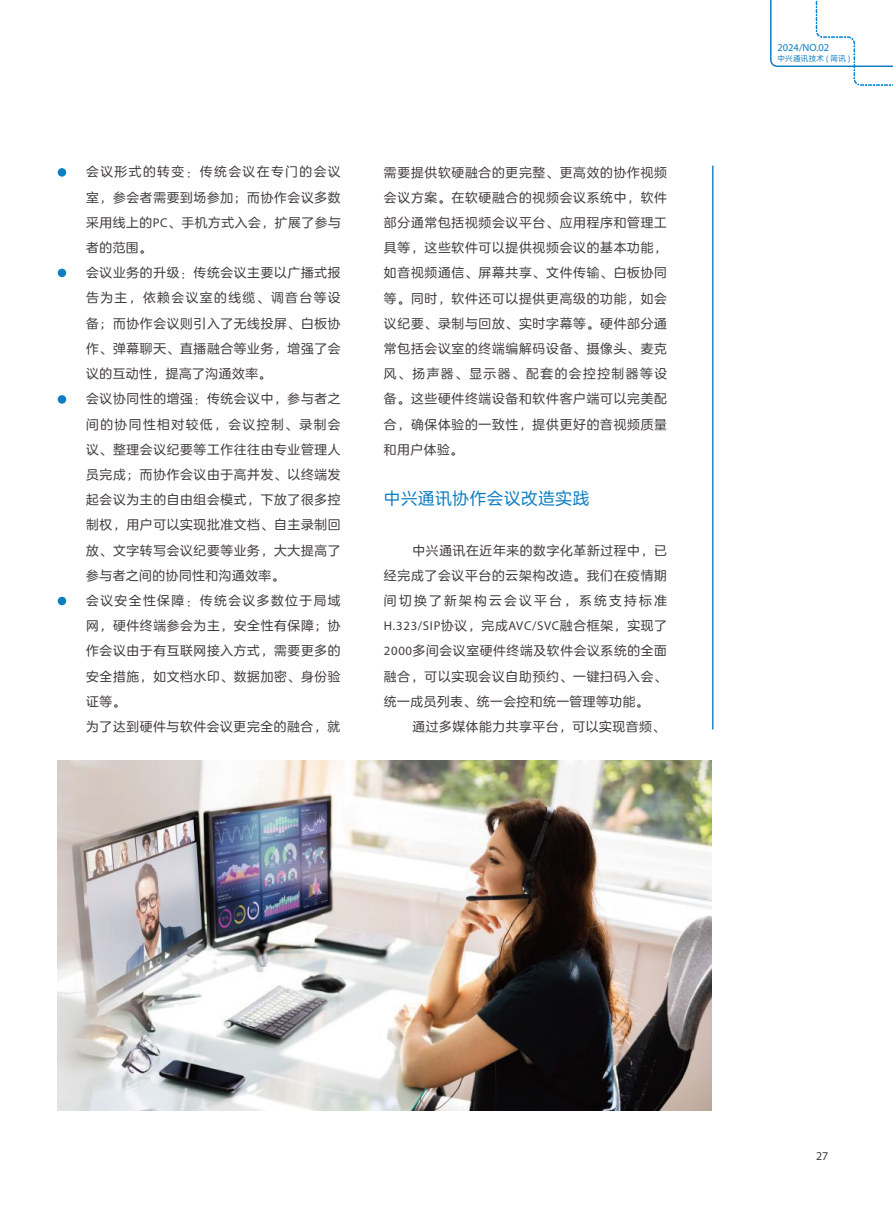
<style>
.page{position:relative;width:893px;height:1212px;background:#fff}
.page>*{position:absolute;margin:0;border:0;box-sizing:border-box;transform-origin:0 0}
.t1{font:16.5px "FZLANTY JW GB1 0";letter-spacing:.04em;color:#0e7ec3}
.t2{font:12.75px/25.2px "FZLANTY JW GB1 0";letter-spacing:.055em;color:#3f3b3a;text-align:justify}
.t3{font:12.75px "Myriad Pro";letter-spacing:.055em;color:#3f3b3a}
.t4{font:12px "Myriad Pro";color:#3f3b3a}
.t5{font:10.5px "Myriad Pro";color:#0e7ec3}
.t6{font:7.5px "FZLANTY JW GB1 0";letter-spacing:.04em;color:#0e7ec3}
.s1{font-family:"Myriad Pro"}
.s2{font-family:"FZLANTY JW GB1 0"}
</style>
<div class="page">
<svg style="left:770px;top:0;width:123px;height:86px"></svg>
<hr style="left:712px;top:166px;width:1px;height:563px;background:#0e7ec3">
<img style="left:58px;top:760px;width:653px;height:350px">
<div style="left:58px;top:168px;width:8px;height:9px;background:#0e7ec3;border-radius:50%"></div>
<div style="left:58px;top:269px;width:8px;height:8px;background:#0e7ec3;border-radius:50%"></div>
<div style="left:58px;top:395px;width:8px;height:9px;background:#0e7ec3;border-radius:50%"></div>
<div style="left:58px;top:597px;width:8px;height:8px;background:#0e7ec3;border-radius:50%"></div>
<p class="t2" style="left:86px;top:160px;width:256px;text-align:left">会议形式的转变：传统会议在专门的会议室，参会者需要到场参加；而协作会议多数采用线上的<span class="s1">PC</span>、手机方式入会，扩展了参与者的范围。<br>会议业务的升级：传统会议主要以广播式报告为主，依赖会议室的线缆、调音台等设备；而协作会议则引入了无线投屏、白板协作、弹幕聊天、直播融合等业务，增强了会议的互动性，提高了沟通效率。<br>会议协同性的增强：传统会议中，参与者之间的协同性相对较低，会议控制、录制会议、整理会议纪要等工作往往由专业管理人员完成；而协作会议由于高并发、以终端发起会议为主的自由组会模式，下放了很多控制权，用户可以实现批准文档、自主录制回放、文字转写会议纪要等业务，大大提高了参与者之间的协同性和沟通效率。<br>会议安全性保障：传统会议多数位于局域网，硬件终端参会为主，安全性有保障；协作会议由于有互联网接入方式，需要更多的安全措施，如文档水印、数据加密、身份验证等。<br>为了达到硬件与软件会议更完全的融合，就</p>
<p class="t2" style="left:384px;top:160px;width:285px">需要提供软硬融合的更完整、更高效的协作视频会议方案。在软硬融合的视频会议系统中，软件部分通常包括视频会议平台、应用程序和管理工具等，这些软件可以提供视频会议的基本功能，如音视频通信、屏幕共享、文件传输、白板协同等。同时，软件还可以提供更高级的功能，如会议纪要、录制与回放、实时字幕等。硬件部分通常包括会议室的终端编解码设备、摄像头、麦克风、扬声器、显示器、配套的会控控制器等设备。这些硬件终端设备和软件客户端可以完美配合，确保体验的一致性，提供更好的音视频质量和用户体验。</p>
<p class="t1" style="left:384px;top:489px;width:207px">中兴通讯协作会议改造实践</p>
<p class="t2" style="left:384px;top:538px;width:285px;text-indent:28px">中兴通讯在近年来的数字化革新过程中，已经完成了会议平台的云架构改造。我们在疫情期间切换了新架构云会议平台，系统支持标准</p>
<p class="t3" style="left:384px;top:618px;width:285px">H.323/SIP<span class="s2">协议，完成</span>AVC/SVC<span class="s2">融合框架，实现了</span></p>
<p class="t2" style="left:384px;top:639px;width:285px"><span class="s1">2000</span>多间会议室硬件终端及软件会议系统的全面融合，可以实现会议自助预约、一键扫码入会、统一成员列表、统一会控和统一管理等功能。</p>
<p class="t2" style="left:412px;top:714px;width:254px">通过多媒体能力共享平台，可以实现音频、</p>
<p class="t5" style="left:777px;top:41px;width:53px">2024/NO.02</p>
<p class="t6" style="left:777px;top:54px;width:74px">中兴通讯技术 ( 简讯 )</p>
<p class="t4" style="left:816px;top:1148px;width:13px">27</p>
</div>
